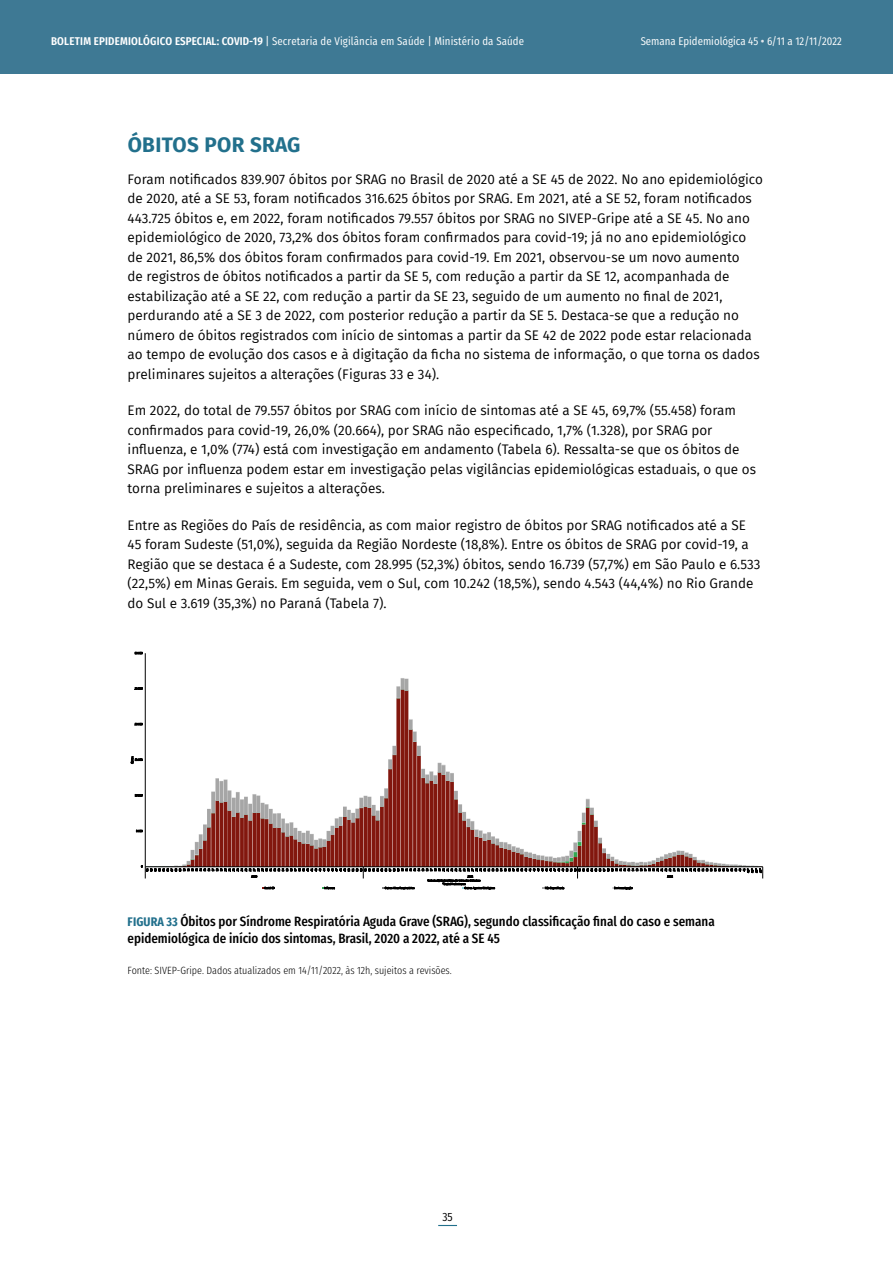
<style>
.page{position:relative;width:893px;height:1263px;background:#fff}
.page>*{position:absolute;margin:0;border:0;box-sizing:border-box;transform-origin:0 0}
.t1{font:700 21px "Fira Sans";letter-spacing:.02em;color:#22708c}
.t2{font:13.5px/19.5px "Fira Sans";color:#000}
.t3{font:500 13.5px/16.5px "Fira Sans Condensed";color:#000}
.t4{font:12px "Fira Sans Condensed";color:#000}
.t5{font:11.25px "Fira Sans Condensed";letter-spacing:.01em;color:#fff}
.t6{font:300 10.5px "Fira Sans Condensed";color:#000}
.t7{font:300 2.7px/4.1px "Calibri";letter-spacing:-.005em;color:#000;text-align:center}
.s1{font-weight:600}
.s2{font-style:inherit}
.s3{font-weight:600;color:#e2e6eb}
.s4{font-weight:700;font-size:12.45px;color:#22708c}
</style>
<div class="page">
<div style="left:0;top:0;width:893px;height:74px;background:#3e7994"></div>
<svg style="left:438px;top:1225px;width:19px;height:1px"></svg>
<svg style="left:174px;top:678px;width:584px;height:188px"></svg>
<hr style="left:145px;top:653px;width:1px;height:214px;background:#000">
<hr style="left:145px;top:866px;width:618px;height:1px;background:#000">
<p class="t5" style="left:51px;top:30px;width:474px"><span class="s1">BOLETIM EPIDEMIOLÓGICO ESPECIAL: COVID-19</span> <span class="s2">|</span> Secretaria de Vigilância em Saúde | Ministério da Saúde</p>
<p class="t5" style="left:641px;top:30px;width:203px">Semana Epidemiológica 45 <span class="s3">•</span> 6/11 a 12/11/2022</p>
<h1 class="t1" style="left:128px;top:127px;width:174px">ÓBITOS POR SRAG</h1>
<p class="t2" style="left:128px;top:169px;width:637px">Foram notificados 839.907 óbitos por SRAG no Brasil de 2020 até a SE 45 de 2022. No ano epidemiológico de 2020, até a SE 53, foram notificados 316.625 óbitos por SRAG. Em 2021, até a SE 52, foram notificados 443.725 óbitos e, em 2022, foram notificados 79.557 óbitos por SRAG no SIVEP-Gripe até a SE 45. No ano epidemiológico de 2020, 73,2% dos óbitos foram confirmados para covid-19; já no ano epidemiológico de 2021, 86,5% dos óbitos foram confirmados para covid-19. Em 2021, observou-se um novo aumento<br>de registros de óbitos notificados a partir da SE 5, com redução a partir da SE 12, acompanhada de estabilização até a SE 22, com redução a partir da SE 23, seguido de um aumento no final de 2021, perdurando até a SE 3 de 2022, com posterior redução a partir da SE 5. Destaca-se que a redução no número de óbitos registrados com início de sintomas a partir da SE 42 de 2022 pode estar relacionada ao tempo de evolução dos casos e à digitação da ficha no sistema de informação, o que torna os dados preliminares sujeitos a alterações (Figuras 33 e 34).</p>
<p class="t2" style="left:128px;top:401px;width:630px">Em 2022, do total de 79.557 óbitos por SRAG com início de sintomas até a SE 45, 69,7% (55.458) foram confirmados para covid-19, 26,0% (20.664), por SRAG não especificado, 1,7% (1.328), por SRAG por influenza, e 1,0% (774) está com investigação em andamento (Tabela 6). Ressalta-se que os óbitos de SRAG por influenza podem estar em investigação pelas vigilâncias epidemiológicas estaduais, o que os torna preliminares e sujeitos a alterações.</p>
<p class="t2" style="left:128px;top:515px;width:634px">Entre as Regiões do País de residência, as com maior registro de óbitos por SRAG notificados até a SE 45 foram Sudeste (51,0%), seguida da Região Nordeste (18,8%). Entre os óbitos de SRAG por covid-19, a Região que se destaca é a Sudeste, com 28.995 (52,3%) óbitos, sendo 16.739 (57,7%) em São Paulo e 6.533 (22,5%) em Minas Gerais. Em seguida, vem o Sul, com 10.242 (18,5%), sendo 4.543 (44,4%) no Rio Grande do Sul e 3.619 (35,3%) no Paraná (Tabela 7).</p>
<p class="t7" style="left:135px;top:651px;width:9px">30.000</p>
<p class="t7" style="left:135px;top:686px;width:9px">25.000</p>
<p class="t7" style="left:135px;top:722px;width:9px">20.000</p>
<p class="t7" style="left:130px;top:764px;width:9px;rotate:-90deg">Óbitos</p>
<p class="t7" style="left:135px;top:758px;width:9px">15.000</p>
<p class="t7" style="left:135px;top:793px;width:9px">10.000</p>
<p class="t7" style="left:136px;top:829px;width:8px">5.000</p>
<p class="t7" style="left:141px;top:864px;width:3px">0</p>
<p class="t7" style="left:145px;top:873px;width:6px;rotate:-90deg">01<br>02<br>03<br>04<br>05<br>06<br>07<br>08<br>09<br>10<br>11<br>12<br>13<br>14<br>15<br>16<br>17<br>18<br>19<br>20<br>21<br>22<br>23<br>24<br>25<br>26<br>27<br>28<br>29<br>30<br>31<br>32<br>33<br>34<br>35<br>36<br>37<br>38<br>39<br>40<br>41<br>42<br>43<br>44<br>45<br>46<br>47<br>48<br>49<br>50<br>51<br>52<br>53<br>01<br>02<br>03<br>04<br>05<br>06<br>07<br>08<br>09<br>10<br>11<br>12<br>13<br>14<br>15<br>16<br>17<br>18<br>19<br>20<br>21<br>22<br>23<br>24<br>25<br>26<br>27<br>28<br>29<br>30<br>31<br>32<br>33<br>34<br>35<br>36<br>37<br>38<br>39<br>40<br>41<br>42<br>43<br>44<br>45<br>46<br>47<br>48<br>49<br>50<br>51<br>52<br>01<br>02<br>03<br>04<br>05<br>06<br>07<br>08<br>09<br>10<br>11<br>12<br>13<br>14<br>15<br>16<br>17<br>18<br>19<br>20<br>21<br>22<br>23<br>24<br>25<br>26<br>27<br>28<br>29<br>30<br>31<br>32<br>33<br>34<br>35<br>36<br>37<br>38<br>39<br>40<br>41<br>42*<br>43*<br>44*<br>45*</p>
<p class="t7" style="left:251px;top:874px;width:7px">2020</p>
<p class="t7" style="left:468px;top:874px;width:7px">2021</p>
<p class="t7" style="left:667px;top:874px;width:7px">2022</p>
<p class="t7" style="left:428px;top:879px;width:54px;line-height:3.4px">Semana Epidemiológica de Início dos Sintomas *Dados Preliminares</p>
<p class="t7" style="left:264px;top:886px;width:12px">Covid-19</p>
<p class="t7" style="left:324px;top:886px;width:12px">Influenza</p>
<p class="t7" style="left:385px;top:886px;width:31px">Outros Vírus Respiratórios</p>
<p class="t7" style="left:464px;top:886px;width:32px">Outros Agentes Etiológicos</p>
<p class="t7" style="left:545px;top:886px;width:21px">Não Especificada</p>
<p class="t7" style="left:614px;top:886px;width:20px">Em Investigação</p>
<p class="t3" style="left:128px;top:912px;width:589px"><span class="s4">FIGURA 33</span> Óbitos por Síndrome Respiratória Aguda Grave (SRAG), segundo classificação final do caso e semana epidemiológica de início dos sintomas, Brasil, 2020 a 2022, até a SE 45</p>
<p class="t6" style="left:128px;top:961px;width:326px">Fonte: SIVEP-Gripe. Dados atualizados em 14/11/2022, às 12h, sujeitos a revisões.</p>
<p class="t4" style="left:442px;top:1205px;width:12px">35</p>
</div>
